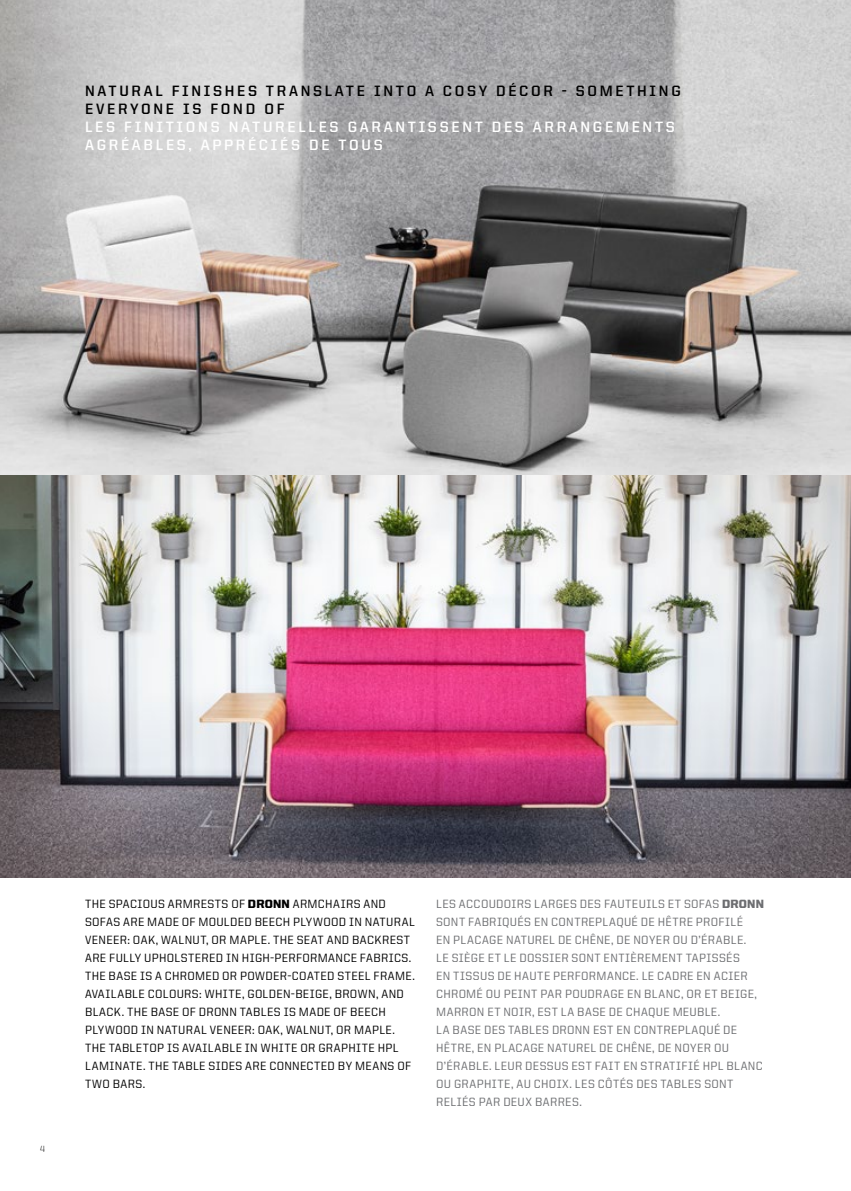
<style>
.page{position:relative;width:851px;height:1191px;background:#fff}
.page>*{position:absolute;margin:0;border:0;box-sizing:border-box;transform-origin:0 0}
.t1{font:700 15px/18px "United Sans Reg";letter-spacing:.18em;color:#fff}
.t2{font:700 15px/18px "United Sans Reg";letter-spacing:.18em;color:#000}
.t3{font:500 12px/18px "United Sans Reg";letter-spacing:.03em;color:#6d6e71}
.t4{font:500 12px/18px "United Sans Reg";letter-spacing:.03em;color:#000}
.t5{font:300 9px "United Sans Reg";color:#000}
.s1{font-weight:900}
</style>
<div class="page">
<img style="left:0;top:475px;width:850px;height:402px">
<img style="left:0;top:0;width:850px;height:475px">
<p class="t2" style="left:85px;top:82px;width:597px">NATURAL FINISHES TRANSLATE INTO A COSY DÉCOR - SOMETHING<br>EVERYONE IS FOND OF</p>
<p class="t1" style="left:85px;top:118px;width:591px">LES FINITIONS NATURELLES GARANTISSENT DES ARRANGEMENTS<br>AGRÉABLES, APPRÉCIÉS DE TOUS</p>
<p class="t5" style="left:40px;top:1144px;width:6px">4</p>
<p class="t4" style="left:85px;top:894px;width:331px">THE SPACIOUS ARMRESTS OF <span class="s1">DRONN</span> ARMCHAIRS AND SOFAS ARE MADE OF MOULDED BEECH PLYWOOD IN NATURAL VENEER: OAK, WALNUT, OR MAPLE. THE SEAT AND BACKREST ARE FULLY UPHOLSTERED IN HIGH-PERFORMANCE FABRICS.<br>THE BASE IS A CHROMED OR POWDER-COATED STEEL FRAME.<br>AVAILABLE COLOURS: WHITE, GOLDEN-BEIGE, BROWN, AND BLACK. THE BASE OF DRONN TABLES IS MADE OF BEECH PLYWOOD IN NATURAL VENEER: OAK, WALNUT, OR MAPLE.<br>THE TABLETOP IS AVAILABLE IN WHITE OR GRAPHITE HPL LAMINATE. THE TABLE SIDES ARE CONNECTED BY MEANS OF TWO BARS.</p>
<p class="t3" style="left:436px;top:894px;width:329px">LES ACCOUDOIRS LARGES DES FAUTEUILS ET SOFAS <span class="s1">DRONN </span>SONT FABRIQUÉS EN CONTREPLAQUÉ DE HÊTRE PROFILÉ<br>EN PLACAGE NATUREL DE CHÊNE, DE NOYER OU D’ÉRABLE.<br>LE SIÈGE ET LE DOSSIER SONT ENTIÈREMENT TAPISSÉS<br>EN TISSUS DE HAUTE PERFORMANCE. LE CADRE EN ACIER CHROMÉ OU PEINT PAR POUDRAGE EN BLANC, OR ET BEIGE, MARRON ET NOIR, EST LA BASE DE CHAQUE MEUBLE.<br>LA BASE DES TABLES DRONN EST EN CONTREPLAQUÉ DE HÊTRE, EN PLACAGE NATUREL DE CHÊNE, DE NOYER OU D’ÉRABLE. LEUR DESSUS EST FAIT EN STRATIFIÉ HPL BLANC OU GRAPHITE, AU CHOIX. LES CÔTÉS DES TABLES SONT RELIÉS PAR DEUX BARRES.</p>
</div>
